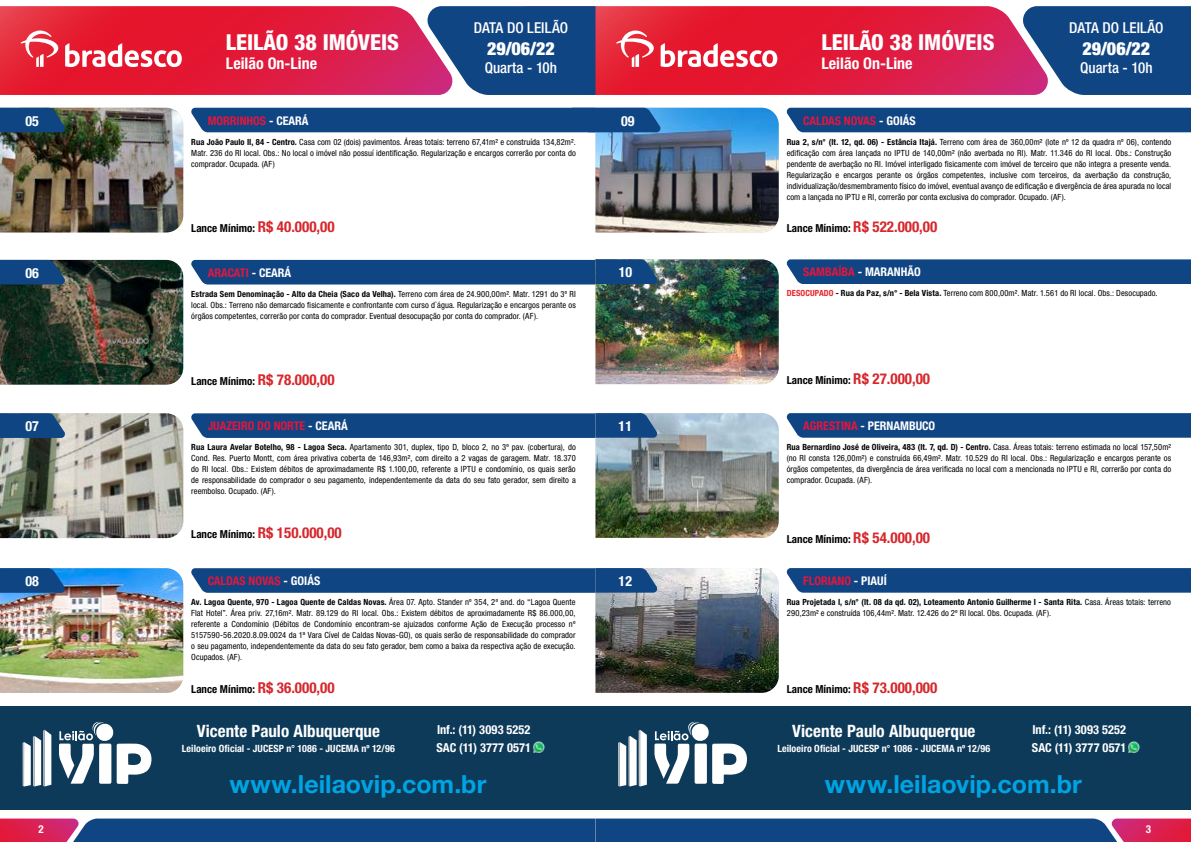
<style>
.page{position:relative;width:1191px;height:842px;background:#fff}
.page>*{position:absolute;margin:0;border:0;box-sizing:border-box;transform-origin:0 0}
.t1{font:700 25px "Helvetica Neue LT Std";color:#00a4e3}
.t2{font:800 condensed 22px "Helvetica Neue LT Std";color:#fff}
.t3{font:900 condensed 18px "Helvetica Neue LT Std";letter-spacing:-.005em;color:#fff}
.t4{font:700 condensed 17px "Helvetica Neue LT Std";letter-spacing:.005em;color:#fff}
.t5{font:700 condensed 16px "Helvetica Neue LT Std";color:#fff}
.t6{font:500 condensed 15px "Helvetica Neue LT Std";color:#fff}
.t7{font:700 condensed 14px "Helvetica Neue LT Std";color:#fff}
.t8{font:700 condensed 12.4px/18px "Helvetica Neue LT Std";letter-spacing:.005em;color:#fff}
.t9{font:700 condensed 12px "Helvetica Neue LT Std";color:#e2163e}
.t10{font:700 condensed 12px "Helvetica Neue LT Std";color:#fff}
.t11{font:700 condensed 11px "Helvetica Neue LT Std";color:#000}
.t12{font:700 condensed 11px "Helvetica Neue LT Std";color:#fff}
.t13{font:700 condensed 10px "Helvetica Neue LT Std";letter-spacing:.01em;color:#fff}
.t14{font:condensed 8.5px/11px "Helvetica Neue LT Std";letter-spacing:.01em;color:#000;text-align:justify}
.s1{color:#fff}
.s2{font-weight:700}
.s3{font-size:15px;color:#d6272c}
.s4{color:#e2163e}
.s5{font-weight:700;color:#e52528}
</style>
<div class="page">
<svg style="left:0;top:818px;width:1191px;height:24px;background:#314782"></svg>
<div style="left:786px;top:108px;width:405px;height:24px;background:#104583"></div>
<div style="left:786px;top:259px;width:405px;height:25px;background:#104583"></div>
<svg style="left:786px;top:413px;width:405px;height:25px;background:#174a86"></svg>
<svg style="left:786px;top:568px;width:405px;height:25px;background:#174a86"></svg>
<svg style="left:0;top:6px;width:423px;height:89px;background:#e01f40"></svg>
<svg style="left:21px;top:30px;width:161px;height:37px"></svg>
<div style="left:0;top:706px;width:604px;height:104px;background:#0e3a5a"></div>
<svg style="left:533px;top:741px;width:11px;height:12px"></svg>
<svg style="left:23px;top:730px;width:29px;height:56px"></svg>
<svg style="left:59px;top:721px;width:93px;height:63px"></svg>
<img style="left:0;top:108px;width:183px;height:124px">
<svg style="left:0;top:413px;width:183px;height:125px;background:#939791"></svg>
<img style="left:0;top:568px;width:183px;height:125px">
<img style="left:0;top:260px;width:183px;height:125px">
<svg style="left:595px;top:6px;width:424px;height:89px;background:#e01f40"></svg>
<svg style="left:1019px;top:6px;width:172px;height:89px;background:#2d4e89"></svg>
<svg style="left:616px;top:30px;width:161px;height:37px"></svg>
<div style="left:587px;top:706px;width:604px;height:104px;background:#0e3a5a"></div>
<svg style="left:1128px;top:741px;width:11px;height:12px"></svg>
<svg style="left:618px;top:730px;width:29px;height:56px"></svg>
<svg style="left:654px;top:721px;width:93px;height:63px"></svg>
<svg style="left:191px;top:108px;width:587px;height:124px"></svg>
<svg style="left:423px;top:6px;width:172px;height:89px;background:#2e4e89"></svg>
<img style="left:191px;top:259px;width:587px;height:125px">
<svg style="left:191px;top:413px;width:587px;height:125px"></svg>
<svg style="left:191px;top:568px;width:587px;height:125px"></svg>
<h2 class="t2" style="left:226px;top:28px;width:175px">LEILÃO 38 IMÓVEIS</h2>
<h3 class="t5" style="left:226px;top:54px;width:93px">Leilão On-Line</h3>
<h3 class="t6" style="left:474px;top:19px;width:96px">DATA DO LEILÃO</h3>
<h3 class="t3" style="left:487px;top:37px;width:69px">29/06/22</h3>
<h3 class="t6" style="left:485px;top:59px;width:74px">Quarta - 10h</h3>
<h2 class="t2" style="left:821px;top:28px;width:175px">LEILÃO 38 IMÓVEIS</h2>
<h3 class="t5" style="left:821px;top:54px;width:93px">Leilão On-Line</h3>
<h3 class="t6" style="left:1069px;top:19px;width:96px">DATA DO LEILÃO</h3>
<h3 class="t3" style="left:1082px;top:37px;width:69px">29/06/22</h3>
<h3 class="t6" style="left:1080px;top:59px;width:74px">Quarta - 10h</h3>
<h3 class="t7" style="left:26px;top:112px;width:15px">05</h3>
<h3 class="t9" style="left:208px;top:113px;width:102px">MORRINHOS <span class="s1">- CEARÁ</span></h3>
<h3 class="t7" style="left:621px;top:112px;width:15px">09</h3>
<h3 class="t9" style="left:803px;top:113px;width:114px">CALDAS NOVAS <span class="s1">- GOIÁS</span></h3>
<p class="t14" style="left:191px;top:136px;width:386px"><span class="s2">Rua João Paulo II, 84 - Centro.</span> Casa com 02 (dois) pavimentos. Áreas totais: terreno 67,41m² e construída 134,82m².<br>Matr. 236 do RI local. Obs.: No local o imóvel não possuí identificação. Regularização e encargos correrão por conta do comprador. Ocupada. (AF)</p>
<p class="t14" style="left:786px;top:136px;width:386px"><span class="s2">Rua 2, s/n° (lt. 12, qd. 06) - Estância Itajá.</span> Terreno com área de 360,00m² (lote nº 12 da quadra nº 06), contendo edificação com área lançada no IPTU de 140,00m² (não averbada no RI). Matr. 11.346 do RI local. Obs.: Construção pendente de averbação no RI. Imóvel interligado fisicamente com imóvel de terceiro que não integra a presente venda.<br>Regularização e encargos perante os órgãos competentes, inclusive com terceiros, da averbação da construção, individualização/desmembramento físico do imóvel, eventual avanço de edificação e divergência de área apurada no local com a lançada no IPTU e RI, correrão por conta exclusiva do comprador. Ocupado. (AF).</p>
<p class="t11" style="left:191px;top:222px;width:145px">Lance Mínimo: <span class="s3">R$ 40.000,00</span></p>
<p class="t11" style="left:786px;top:222px;width:152px">Lance Mínimo: <span class="s3">R$ 522.000,00</span></p>
<h3 class="t7" style="left:26px;top:264px;width:15px">06</h3>
<h3 class="t9" style="left:208px;top:265px;width:85px">ARACATI <span class="s1">- CEARÁ</span></h3>
<h3 class="t7" style="left:621px;top:264px;width:15px">10</h3>
<h3 class="t7" style="left:619px;top:264px;width:15px">10</h3>
<h3 class="t10" style="left:803px;top:265px;width:119px"><span class="s4">SAMBAÍBA</span> - MARANHÃO</h3>
<p class="t14" style="left:191px;top:288px;width:386px"><span class="s2">Estrada Sem Denominação - Alto da Cheia (Saco da Velha).</span> Terreno com área de 24.900,00m². Matr. 1291 do 3º RI local. Obs.: Terreno não demarcado fisicamente e confrontante com curso d`água. Regularização e encargos perante os órgãos competentes, correrão por conta do comprador. Eventual desocupação por conta do comprador. (AF).</p>
<p class="t14" style="left:786px;top:288px;width:372px"><span class="s5">DESOCUPADO</span> <span class="s2">- Rua da Paz, s/n° - Bela Vista.</span> Terreno com 800,00m². Matr. 1.561 do RI local. Obs.: Desocupado.</p>
<p class="t11" style="left:191px;top:374px;width:145px">Lance Mínimo: <span class="s3">R$ 78.000,00</span></p>
<p class="t11" style="left:786px;top:374px;width:145px">Lance Mínimo: <span class="s3">R$ 27.000,00</span></p>
<h3 class="t7" style="left:26px;top:418px;width:15px">07</h3>
<h3 class="t9" style="left:208px;top:419px;width:141px">JUAZEIRO DO NORTE <span class="s1">- CEARÁ</span></h3>
<h3 class="t7" style="left:618px;top:418px;width:15px">11</h3>
<h3 class="t10" style="left:803px;top:418px;width:133px"><span class="s4">AGRESTINA</span> - PERNAMBUCO</h3>
<p class="t14" style="left:191px;top:442px;width:386px"><span class="s2">Rua Laura Avelar Botelho, 98 - Lagoa Seca.</span> Apartamento 301, duplex, tipo D, bloco 2, no 3º pav. (cobertura), do Cond. Res. Puerto Montt, com área privativa coberta de 146,93m², com direito a 2 vagas de garagem. Matr. 18.370 do RI local. Obs.: Existem débitos de aproximadamente R$ 1.100,00, referente a IPTU e condomínio, os quais serão de responsabilidade do comprador o seu pagamento, independentemente da data do seu fato gerador, sem direito a reembolso. Ocupado. (AF).</p>
<p class="t14" style="left:786px;top:442px;width:386px"><span class="s2">Rua Bernardino José de Oliveira, 483 (lt. 7, qd. D) - Centro.</span> Casa. Áreas totais: terreno estimada no local 157,50m² (no RI consta 126,00m²) e construída 66,49m². Matr. 10.529 do RI local. Obs.: Regularização e encargos perante os órgãos competentes, da divergência de área verificada no local com a mencionada no IPTU e RI, correrão por conta do comprador. Ocupada. (AF).</p>
<p class="t11" style="left:191px;top:527px;width:152px">Lance Mínimo: <span class="s3">R$ 150.000,00</span></p>
<p class="t11" style="left:786px;top:533px;width:145px">Lance Mínimo: <span class="s3">R$ 54.000,00</span></p>
<h3 class="t7" style="left:26px;top:573px;width:15px">08</h3>
<h3 class="t9" style="left:208px;top:573px;width:114px">CALDAS NOVAS <span class="s1">- GOIÁS</span></h3>
<h3 class="t7" style="left:618px;top:572px;width:15px">12</h3>
<h3 class="t9" style="left:803px;top:573px;width:85px">FLORIANO <span class="s1">- PIAUÍ</span></h3>
<p class="t14" style="left:191px;top:597px;width:386px"><span class="s2">Av. Lagoa Quente, 970 - Lagoa Quente de Caldas Novas.</span> Área 07. Apto. Stander nº 354, 2º and. do “Lagoa Quente Flat Hotel”. Área priv. 27,16m². Matr. 89.129 do RI local. Obs.: Existem débitos de aproximadamente R$ 86.000,00, referente a Condomínio (Débitos de Condomínio encontram-se ajuizados conforme Ação de Execução processo nº 5157590-56.2020.8.09.0024 da 1ª Vara Cível de Caldas Novas-GO), os quais serão de responsabilidade do comprador o seu pagamento, independentemente da data do seu fato gerador, bem como a baixa da respectiva ação de execução.<br>Ocupados. (AF).</p>
<p class="t14" style="left:786px;top:596px;width:386px"><span class="s2">Rua Projetada I, s/n° (lt. 08 da qd. 02), Loteamento Antonio Guilherme I - Santa Rita.</span> Casa. Áreas totais: terreno<br>290,23m² e construída 106,44m². Matr. 12.426 do 2º RI local. Obs. Ocupada. (AF).</p>
<p class="t11" style="left:191px;top:682px;width:145px">Lance Mínimo: <span class="s3">R$ 36.000,00</span></p>
<p class="t11" style="left:786px;top:682px;width:152px">Lance Mínimo: <span class="s3">R$ 73.000,000</span></p>
<h3 class="t8" style="left:436px;top:720px;width:96px">Inf.: (11) 3093 5252<br>SAC (11) 3777 0571</h3>
<h1 class="t1" style="left:229px;top:769px;width:258px">www.leilaovip.com.br</h1>
<h3 class="t8" style="left:448px;top:720px;width:73px">(11) 3093 5252 (11) 377 0571</h3>
<h3 class="t4" style="left:197px;top:721px;width:185px">Vicente Paulo Albuquerque</h3>
<p class="t13" style="left:182px;top:743px;width:214px">Leiloeiro Oficial - JUCESP n° 1086 - JUCEMA nº 12/96</p>
<h1 class="t1" style="left:293px;top:769px;width:216px">w.leilaovip.com.br</h1>
<h3 class="t8" style="left:1032px;top:720px;width:96px">Inf.: (11) 3093 5252<br>SAC (11) 3777 0571</h3>
<h1 class="t1" style="left:825px;top:769px;width:258px">www.leilaovip.com.br</h1>
<h3 class="t8" style="left:1043px;top:720px;width:73px">(11) 3093 5252 (11) 377 0571</h3>
<h3 class="t4" style="left:792px;top:721px;width:185px">Vicente Paulo Albuquerque</h3>
<p class="t13" style="left:777px;top:743px;width:214px">Leiloeiro Oficial - JUCESP n° 1086 - JUCEMA nº 12/96</p>
<h1 class="t1" style="left:888px;top:769px;width:216px">w.leilaovip.com.br</h1>
<p class="t12" style="left:38px;top:822px;width:7px">2</p>
<p class="t12" style="left:1145px;top:822px;width:7px">3</p>
</div>
